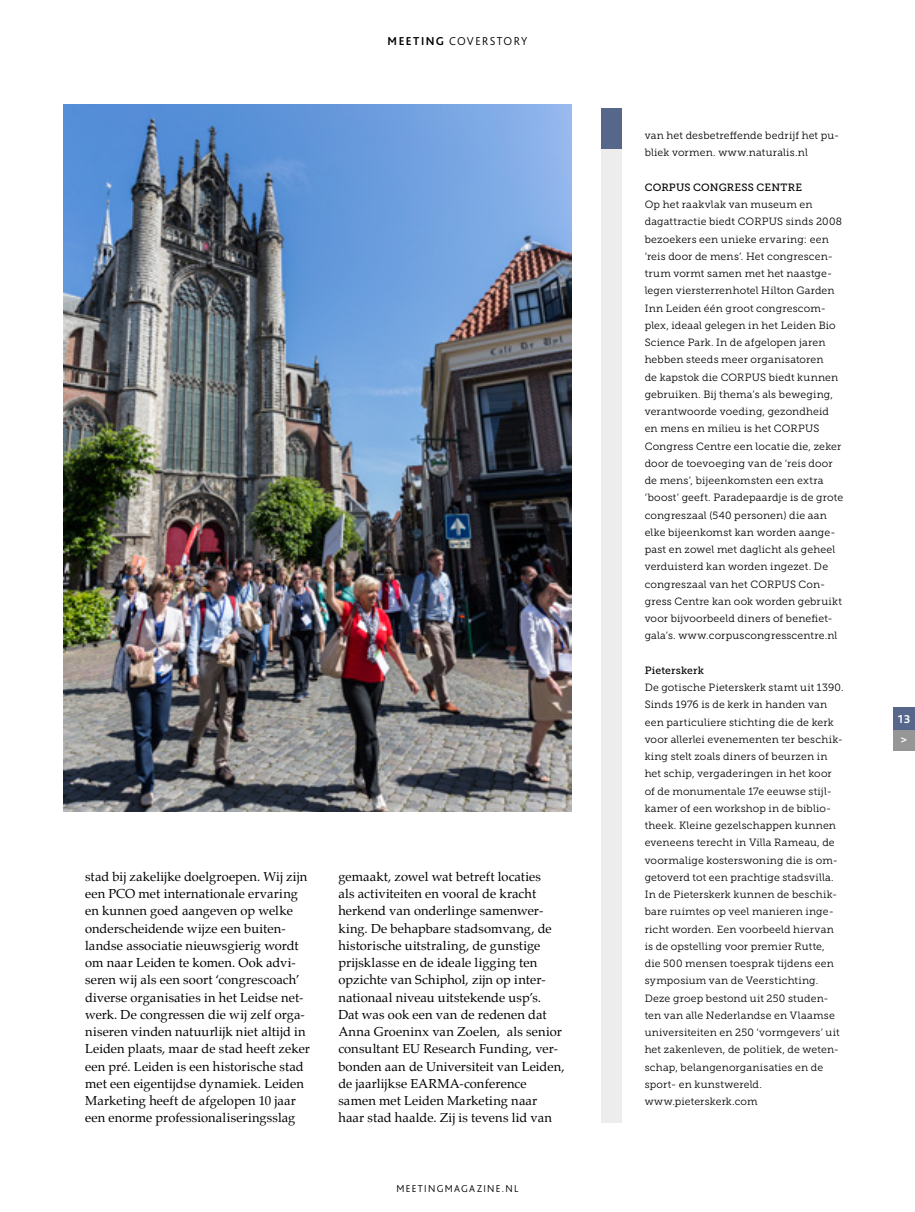
<style>
.page{position:relative;width:915px;height:1212px;background:#fff}
.page>*{position:absolute;margin:0;border:0;box-sizing:border-box;transform-origin:0 0}
.t1{font:12.75px/17.2px "Palatino";letter-spacing:.01em;color:#000}
.t2{font:300 12px "Bliss 2";letter-spacing:.105em;color:#000}
.t3{font:700 12px/20.7px "Bliss 2";color:#fff}
.t4{font:10.5px/17.2px "Museo Slab 300";letter-spacing:.015em;color:#000}
.t5{font:10.5px "Museo Slab 500";letter-spacing:.015em;color:#000}
.t6{font:300 10.5px "Bliss 2";letter-spacing:.125em;color:#000}
.s1{font-weight:700}
</style>
<div class="page">
<img style="left:64px;top:104px;width:507px;height:708px">
<div style="left:601px;top:108px;width:20px;height:1014px;background:#ededed"></div>
<div style="left:601px;top:108px;width:20px;height:40px;background:#57678b"></div>
<div style="left:892px;top:728px;width:22px;height:22px;background:#979696"></div>
<div style="left:892px;top:707px;width:22px;height:22px;background:#57678b"></div>
<p class="t2" style="left:387px;top:33px;width:141px"><span class="s1">MEETING</span> COVERSTORY</p>
<p class="t1" style="left:85px;top:868px;width:226px">stad bij zakelijke doelgroepen. Wij zijn een PCO met internationale ervaring en kunnen goed aangeven op welke onderscheidende wijze een buiten&shy;landse associatie nieuwsgierig wordt om naar Leiden te komen. Ook advi&shy;seren wij als een soort ‘congrescoach’ diverse organisaties in het Leidse net&shy;werk. De congressen die wij zelf orga&shy;niseren vinden natuurlijk niet altijd in Leiden plaats, maar de stad heeft zeker een pré. Leiden is een historische stad met een eigentijdse dynamiek. Leiden Marketing heeft de afgelopen 10 jaar een enorme professionaliseringsslag</p>
<p class="t1" style="left:338px;top:868px;width:228px">gemaakt, zowel wat betreft locaties<br>als activiteiten en vooral de kracht herkend van onderlinge samenwer&shy;king. De behapbare stadsomvang, de historische uitstraling, de gunstige prijsklasse en de ideale ligging ten opzichte van Schiphol, zijn op inter&shy;nationaal niveau uitstekende usp’s.<br>Dat was ook een van de redenen dat Anna Groeninx van Zoelen, als senior consultant EU Research Funding, ver&shy;bonden aan de Universiteit van Leiden, de jaarlijkse EARMA-conference samen met Leiden Marketing naar haar stad haalde. Zij is tevens lid van</p>
<p class="t6" style="left:396px;top:1182px;width:123px">MEETINGMAGAZINE.NL</p>
<p class="t4" style="left:644px;top:127px;width:196px">van het desbetreffende bedrijf het pu&shy;bliek vormen. www.naturalis.nl</p>
<p class="t5" style="left:644px;top:181px;width:159px">CORPUS CONGRESS CENTRE</p>
<p class="t4" style="left:644px;top:196px;width:200px">Op het raakvlak van museum en dagattractie biedt CORPUS sinds 2008 bezoekers een unieke ervaring: een ‘reis door de mens’. Het congrescen&shy;trum vormt samen met het naastge&shy;legen viersterrenhotel Hilton Garden Inn Leiden één groot congrescom&shy;plex, ideaal gelegen in het Leiden Bio Science Park. In de afgelopen jaren hebben steeds meer organisatoren<br>de kapstok die CORPUS biedt kunnen gebruiken. Bij thema’s als beweging, verantwoorde voeding, gezondheid en mens en milieu is het CORPUS Congress Centre een locatie die, zeker door de toevoeging van de ‘reis door de mens’, bijeenkomsten een extra ‘boost’ geeft. Paradepaardje is de grote congreszaal (540 personen) die aan elke bijeenkomst kan worden aange&shy;past en zowel met daglicht als geheel verduisterd kan worden ingezet. De congreszaal van het CORPUS Con&shy;gress Centre kan ook worden gebruikt voor bijvoorbeeld diners of benefiet&shy;gala’s. www.corpuscongresscentre.nl</p>
<p class="t5" style="left:644px;top:664px;width:61px">Pieterskerk</p>
<p class="t4" style="left:644px;top:679px;width:200px">De gotische Pieterskerk stamt uit 1390.<br>Sinds 1976 is de kerk in handen van een particuliere stichting die de kerk voor allerlei evenementen ter beschik&shy;king stelt zoals diners of beurzen in het schip, vergaderingen in het koor of de monumentale 17e eeuwse stijl&shy;kamer of een workshop in de biblio&shy;theek. Kleine gezelschappen kunnen eveneens terecht in Villa Rameau, de voormalige kosterswoning die is om&shy;getoverd tot een prachtige stadsvilla.<br>In de Pieterskerk kunnen de beschik&shy;bare ruimtes op veel manieren inge&shy;richt worden. Een voorbeeld hiervan is de opstelling voor premier Rutte,<br>die 500 mensen toesprak tijdens een symposium van de Veerstichting.<br>Deze groep bestond uit 250 studen&shy;ten van alle Nederlandse en Vlaamse universiteiten en 250 ‘vormgevers’ uit het zakenleven, de politiek, de weten&shy;schap, belangenorganisaties en de sport- en kunstwereld. www.pieterskerk.com</p>
<p class="t3" style="left:897px;top:708px;width:14px">13 &gt;</p>
</div>
